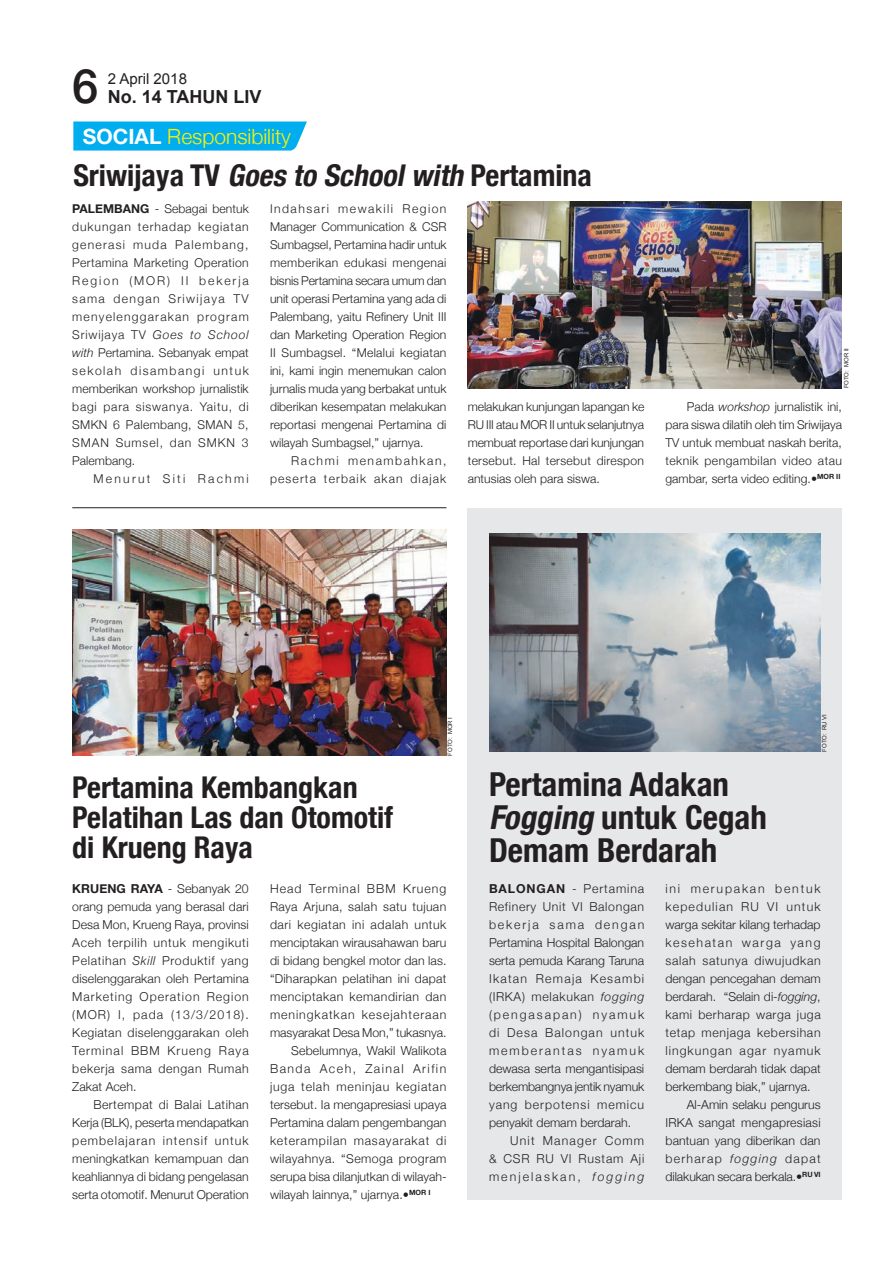
<style>
.page{position:relative;width:893px;height:1263px;background:#fff}
.page>*{position:absolute;margin:0;border:0;box-sizing:border-box;transform-origin:0 0}
.t1{font:500 47.25px "Helvetica Neue";color:#231f20}
.t2{font:700 condensed 33px/33px "Helvetica Neue";color:#231f20}
.t3{font:700 condensed 30px/30px "Helvetica Neue";color:#231f20}
.t4{font:300 21px "Helvetica Neue";color:#fff101}
.t5{font:700 18px "Arial";color:#231f20}
.t6{font:15px "Arial";color:#231f20}
.t7{font:300 12.3px/18px "Helvetica Neue";letter-spacing:.02em;color:#231f20;text-align:justify}
.t8{font:300 12.3px "Helvetica Neue";color:#231f20}
.t9{font:300 12.3px "Helvetica Neue";letter-spacing:.045em;color:#231f20}
.t10{font:300 12.3px "Helvetica Neue";letter-spacing:-.005em;color:#231f20}
.t11{font:300 12.3px "Helvetica Neue";letter-spacing:.055em;color:#231f20}
.t12{font:300 12.3px "Helvetica Neue";letter-spacing:.085em;color:#231f20}
.t13{font:300 12.3px "Helvetica Neue";letter-spacing:.075em;color:#231f20}
.t14{font:300 12.3px "Helvetica Neue";letter-spacing:.065em;color:#231f20}
.t15{font:300 12.3px "Helvetica Neue";letter-spacing:.07em;color:#231f20}
.t16{font:300 12.3px "Helvetica Neue";letter-spacing:.12em;color:#231f20}
.t17{font:300 12.3px "Helvetica Neue";letter-spacing:.1em;color:#231f20}
.t18{font:300 12.3px "Helvetica Neue";letter-spacing:.095em;color:#231f20}
.t19{font:300 12.3px "Helvetica Neue";letter-spacing:.145em;color:#231f20}
.t20{font:300 12.3px "Helvetica Neue";letter-spacing:.125em;color:#231f20}
.t21{font:300 12.15px/18px "Helvetica Neue";letter-spacing:.025em;color:#231f20;text-align:justify}
.t22{font:300 12.15px/18px "Helvetica Neue";letter-spacing:.095em;color:#231f20;text-align:right}
.t23{font:300 12.15px "Helvetica Neue";letter-spacing:.185em;color:#231f20}
.t24{font:6px "Arial";color:#231f20}
.s1{font-weight:700;color:#fff}
.s2{font-style:italic}
.s3{font-weight:700}
</style>
<div class="page">
<div style="left:468px;top:508px;width:374px;height:691px;background:#e6e7e9"></div>
<svg style="left:73px;top:121px;width:234px;height:30px;background:#0fb2ef"></svg>
<hr style="left:72px;top:507px;width:374px;height:1px;background:#231f20">
<img style="left:468px;top:201px;width:374px;height:187px">
<img style="left:72px;top:529px;width:374px;height:227px">
<img style="left:489px;top:534px;width:332px;height:217px">
<h1 class="t1" style="left:72px;top:49px;width:28px">6</h1>
<p class="t6" style="left:108px;top:69px;width:81px">2 April 2018</p>
<h3 class="t5" style="left:108px;top:85px;width:155px">No. 14 TAHUN LIV</h3>
<h3 class="t4" style="left:83px;top:120px;width:210px"><span class="s1">SOCIAL</span> Responsibility</h3>
<h3 class="t3" style="left:73px;top:158px;width:520px">Sriwijaya TV <span class="s2">GoestoSchoolwith</span> Pertamina</h3>
<p class="t21" style="left:72px;top:199px;width:178px"><span class="s3">PALEMBANG</span> - Sebagai bentuk dukungan terhadap kegiatan generasi muda Palembang, Pertamina Marketing Operation Region (MOR) II bekerja sama dengan Sriwijaya TV menyelenggarakan program Sriwijaya TV <span class="s2">Goes to School with</span> Pertamina. Sebanyak empat sekolah disambangi untuk memberikan workshop jurnalistik bagi para siswanya. Yaitu, di SMKN 6 Palembang, SMAN 5, SMAN Sumsel, dan SMKN 3<br>Palembang.</p>
<p class="t23" style="left:94px;top:469px;width:157px">Menurut Siti Rachmi</p>
<p class="t21" style="left:270px;top:199px;width:178px">Indahsari mewakili Region Manager Communication &amp; CSR Sumbagsel, Pertamina hadir untuk memberikan edukasi mengenai bisnis Pertamina secara umum dan unit operasi Pertamina yang ada di Palembang, yaitu Refinery Unit III dan Marketing Operation Region II Sumbagsel. “Melalui kegiatan ini, kami ingin menemukan calon jurnalis muda yang berbakat untuk diberikan kesempatan melakukan reportasi mengenai Pertamina di wilayah Sumbagsel,” ujarnya.</p>
<p class="t22" style="left:270px;top:451px;width:178px">Rachmi menambahkan, peserta terbaik akan diajak</p>
<p class="t21" style="left:468px;top:397px;width:178px">melakukan kunjungan lapangan ke RU III atau MOR II untuk selanjutnya membuat reportase dari kunjungan tersebut. Hal tersebut direspon antusias oleh para siswa.</p>
<p class="t24" style="left:842px;top:388px;width:42px;rotate:-90deg">foTo: mor ii</p>
<p class="t21" style="left:665px;top:397px;width:178px;text-indent:21px">Pada <span class="s2">workshop</span> jurnalistik ini, para siswa dilatih oleh tim Sriwijaya TV untuk membuat naskah berita, teknik pengambilan video atau gambar, serta video editing.•<sup>MOR</sup> <sup>II</sup></p>
<p class="t24" style="left:446px;top:756px;width:40px;rotate:-90deg">foTo: mor i</p>
<p class="t24" style="left:820px;top:751px;width:39px;rotate:-90deg">foTo: ru vi</p>
<h3 class="t3" style="left:72px;top:770px;width:322px">Pertamina Kembangkan<br>Pelatihan Las dan Otomotif di Krueng Raya</h3>
<p class="t7" style="left:72px;top:879px;width:178px"><span class="s3">KRUENG RAYA</span> - Sebanyak 20 orang pemuda yang berasal dari Desa Mon, Krueng Raya, provinsi Aceh terpilih untuk mengikuti Pelatihan <span class="s2">Skill</span> Produktif yang diselenggarakan oleh Pertamina Marketing Operation Region (MOR) I, pada (13/3/2018).<br>Kegiatan diselenggarakan oleh Terminal BBM Krueng Raya bekerja sama dengan Rumah Zakat Aceh.</p>
<p class="t7" style="left:72px;top:1095px;width:178px;text-indent:21px">Bertempat di Balai Latihan Kerja (BLK), peserta mendapatkan pembelajaran intensif untuk meningkatkan kemampuan dan keahliannya di bidang pengelasan serta otomotif. Menurut Operation</p>
<p class="t12" style="left:270px;top:879px;width:178px">Head Terminal BBM Krueng</p>
<p class="t7" style="left:270px;top:897px;width:178px">Raya Arjuna, salah satu tujuan</p>
<p class="t9" style="left:270px;top:915px;width:178px">dari kegiatan ini adalah untuk</p>
<p class="t7" style="left:270px;top:933px;width:178px">menciptakan wirausahawan baru</p>
<p class="t7" style="left:270px;top:951px;width:178px">di bidang bengkel motor dan las.</p>
<p class="t7" style="left:270px;top:969px;width:178px">“Diharapkan pelatihan ini dapat</p>
<p class="t9" style="left:270px;top:987px;width:178px">menciptakan kemandirian dan</p>
<p class="t13" style="left:270px;top:1005px;width:178px">meningkatkan kesejahteraan</p>
<p class="t10" style="left:270px;top:1023px;width:178px">masyarakat Desa Mon,” tukasnya.</p>
<p class="t7" style="left:291px;top:1041px;width:157px">Sebelumnya, Wakil Walikota</p>
<p class="t16" style="left:270px;top:1059px;width:178px">Banda Aceh, Zainal Arifin</p>
<p class="t14" style="left:270px;top:1077px;width:178px">juga telah meninjau kegiatan</p>
<p class="t7" style="left:270px;top:1095px;width:178px">tersebut. Ia mengapresiasi upaya</p>
<p class="t7" style="left:270px;top:1113px;width:178px">Pertamina dalam pengembangan</p>
<p class="t15" style="left:270px;top:1131px;width:178px">keterampilan masayarakat di</p>
<p class="t7" style="left:270px;top:1149px;width:178px">wilayahnya. “Semoga program</p>
<p class="t8" style="left:270px;top:1166px;width:178px">serupa bisa dilanjutkan di wilayah-</p>
<p class="t7" style="left:270px;top:1185px;width:162px">wilayah lainnya,” ujarnya.•<sup>MOR</sup> <sup>I</sup></p>
<h2 class="t2" style="left:489px;top:766px;width:279px">Pertamina Adakan<br><span class="s2">Fogging</span> untuk Cegah<br>Demam Berdarah</h2>
<p class="t7" style="left:489px;top:879px;width:157px"><span class="s3">BALONGAN</span> - Pertamina Refinery Unit VI Balongan bekerja sama dengan Pertamina Hospital Balongan serta pemuda Karang Taruna Ikatan Remaja Kesambi (IRKA) melakukan <span class="s2">fogging </span>(pengasapan) nyamuk di Desa Balongan untuk memberantas nyamuk dewasa serta mengantisipasi berkembangnya jentik nyamuk yang berpotensi memicu penyakit demam berdarah.</p>
<p class="t7" style="left:489px;top:1131px;width:157px;text-indent:21px">Unit Manager Comm &amp; CSR RU VI Rustam Aji menjelaskan, <span class="s2">fogging</span></p>
<p class="t19" style="left:665px;top:879px;width:157px">ini merupakan bentuk</p>
<p class="t18" style="left:665px;top:897px;width:157px">kepedulian RU VI untuk</p>
<p class="t8" style="left:665px;top:915px;width:157px">warga sekitar kilang terhadap</p>
<p class="t20" style="left:665px;top:933px;width:157px">kesehatan warga yang</p>
<p class="t11" style="left:665px;top:951px;width:157px">salah satunya diwujudkan</p>
<p class="t8" style="left:665px;top:969px;width:157px">dengan pencegahan demam</p>
<p class="t8" style="left:665px;top:987px;width:157px">berdarah. “Selain di-<span class="s2">fogging</span>,</p>
<p class="t9" style="left:665px;top:1005px;width:157px">kami berharap warga juga</p>
<p class="t11" style="left:665px;top:1023px;width:157px">tetap menjaga kebersihan</p>
<p class="t12" style="left:665px;top:1041px;width:157px">lingkungan agar nyamuk</p>
<p class="t8" style="left:665px;top:1059px;width:157px">demam berdarah tidak dapat</p>
<p class="t8" style="left:665px;top:1077px;width:147px">berkembang biak,” ujarnya.</p>
<p class="t8" style="left:687px;top:1095px;width:135px">Al-Amin selaku pengurus</p>
<p class="t7" style="left:665px;top:1113px;width:157px">IRKA sangat mengapresiasi</p>
<p class="t7" style="left:665px;top:1131px;width:157px">bantuan yang diberikan dan</p>
<p class="t17" style="left:665px;top:1149px;width:157px">berharap <span class="s2">fogging</span> dapat</p>
<p class="t10" style="left:665px;top:1167px;width:157px">dilakukan secara berkala.•<sup>RU</sup> <sup>VI</sup></p>
</div>
